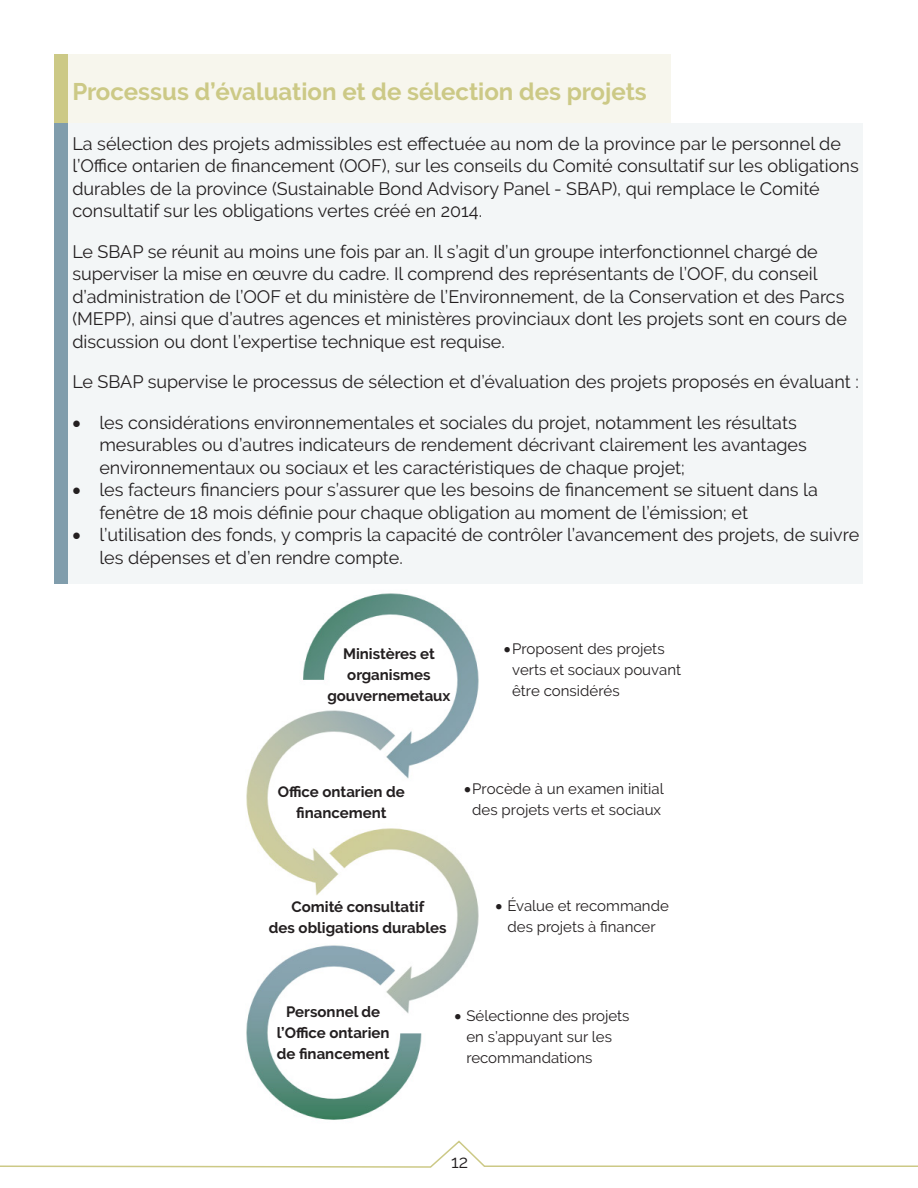
<style>
.page{position:relative;width:918px;height:1188px;background:#fff}
.page>*{position:absolute;margin:0;border:0;box-sizing:border-box;transform-origin:0 0}
.t1{font:700 24px "Raleway";color:#ccc986}
.t2{font:18px/22.5px "Raleway";color:#231f20}
.t3{font:15px/21px "Raleway";color:#231f20}
.t4{font:700 15px/21px "Raleway";color:#231f20;text-align:center}
</style>
<div class="page">
<svg style="left:0;top:1140px;width:918px;height:28px"></svg>
<div style="left:54px;top:123px;width:808px;height:460px;background:#f3f6f7"></div>
<div style="left:54px;top:123px;width:13px;height:460px;background:#809dac"></div>
<div style="left:54px;top:54px;width:617px;height:69px;background:#f7f6ed"></div>
<div style="left:54px;top:54px;width:13px;height:69px;background:#ccc986"></div>
<img style="left:246px;top:593px;width:233px;height:527px">
<h1 class="t1" style="left:72px;top:78px;width:576px">Processus d’évaluation et de sélection des projets</h1>
<p class="t2" style="left:72px;top:132px;width:788px">La sélection des projets admissibles est effectuée au nom de la province par le personnel de l’Office ontarien de financement (OOF), sur les conseils du Comité consultatif sur les obligations durables de la province (Sustainable Bond Advisory Panel - SBAP), qui remplace le Comité consultatif sur les obligations vertes créé en 2014.</p>
<p class="t2" style="left:72px;top:240px;width:776px">Le SBAP se réunit au moins une fois par an. Il s’agit d’un groupe interfonctionnel chargé de superviser la mise en œuvre du cadre. Il comprend des représentants de l’OOF, du conseil d’administration de l’OOF et du ministère de l’Environnement, de la Conservation et des Parcs (MEPP), ainsi que d’autres agences et ministères provinciaux dont les projets sont en cours de discussion ou dont l’expertise technique est requise.</p>
<p class="t2" style="left:72px;top:371px;width:788px">Le SBAP supervise le processus de sélection et d’évaluation des projets proposés en évaluant :</p>
<p class="t2" style="left:99px;top:411px;width:709px;text-indent:-27px">• les considérations environnementales et sociales du projet, notamment les résultats mesurables ou d’autres indicateurs de rendement décrivant clairement les avantages environnementaux ou sociaux et les caractéristiques de chaque projet;</p>
<p class="t2" style="left:99px;top:479px;width:720px;text-indent:-27px">• les facteurs financiers pour s’assurer que les besoins de financement se situent dans la fenêtre de 18 mois définie pour chaque obligation au moment de l’émission; et</p>
<p class="t2" style="left:99px;top:524px;width:761px;text-indent:-27px">• l’utilisation des fonds, y compris la capacité de contrôler l’avancement des projets, de suivre les dépenses et d’en rendre compte.</p>
<p class="t4" style="left:327px;top:643px;width:125px">Ministères et organismes gouvernemetaux</p>
<p class="t3" style="left:512px;top:638px;width:171px;text-indent:-8px">•Proposent des projets verts et sociaux pouvant être considérés</p>
<p class="t4" style="left:278px;top:781px;width:129px">Office ontarien de financement</p>
<p class="t3" style="left:464px;top:778px;width:201px;text-align:center">•Procède à un examen initial des projets verts et sociaux</p>
<p class="t4" style="left:269px;top:896px;width:179px">Comité consultatif<br>des obligations durables</p>
<p class="t3" style="left:496px;top:895px;width:175px;text-align:center">• Évalue et recommande des projets à financer</p>
<p class="t4" style="left:277px;top:1001px;width:114px">Personnel de l’Office ontarien de financement</p>
<p class="t3" style="left:466px;top:1005px;width:165px;text-indent:-12px">• Sélectionne des projets en s’appuyant sur les recommandations</p>
<p class="t2" style="left:451px;top:1151px;width:19px">12</p>
</div>
